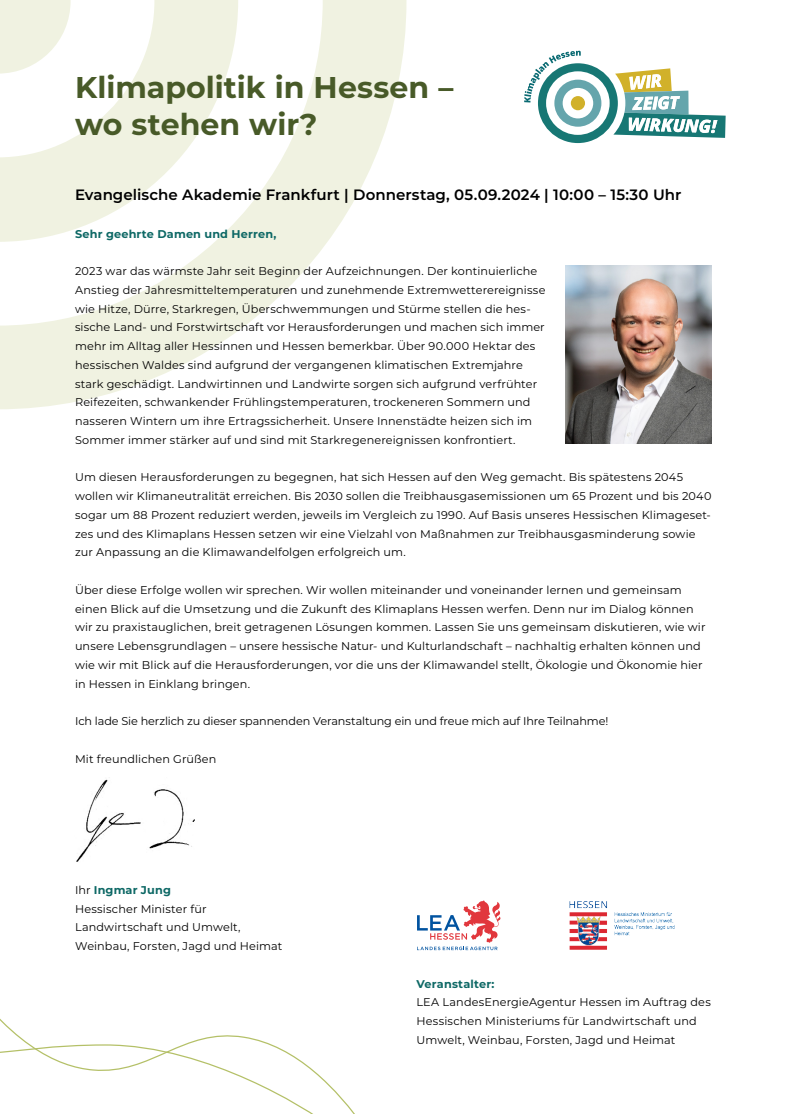
<style>
.page{position:relative;width:788px;height:1114px;background:#fff}
.page>*{position:absolute;margin:0;border:0;box-sizing:border-box;transform-origin:0 0}
.t1{font:700 30px/37.5px "Montserrat";color:#485a28}
.t2{font:600 15px "Montserrat";letter-spacing:.005em;color:#000}
.t3{font:11.25px/18.8px "Montserrat";letter-spacing:.01em;color:#000}
.t4{font:11.25px "Montserrat";letter-spacing:-.01em;color:#000}
.t5{font:700 11.25px "Montserrat";letter-spacing:.015em;color:#0d6865}
.s1{font-weight:700;color:#0d6865}
</style>
<div class="page">
<svg style="left:0;top:0;width:406px;height:409px"></svg>
<img style="left:76px;top:779px;width:118px;height:83px">
<img style="left:566px;top:266px;width:145px;height:178px">
<svg style="left:0;top:1018px;width:355px;height:96px"></svg>
<svg style="left:0;top:1040px;width:314px;height:74px"></svg>
<svg style="left:524px;top:51px;width:201px;height:92px"></svg>
<svg style="left:417px;top:900px;width:83px;height:50px"></svg>
<img style="left:569px;top:901px;width:106px;height:49px">
<h1 class="t1" style="left:75px;top:67px;width:380px">Klimapolitik in Hessen – wo stehen wir?</h1>
<h2 class="t2" style="left:75px;top:184px;width:608px">Evangelische Akademie Frankfurt | Donnerstag, 05.09.2024 | 10:00 – 15:30 Uhr</h2>
<p class="t5" style="left:75px;top:225px;width:203px">Sehr geehrte Damen und Herren,</p>
<p class="t3" style="left:75px;top:261px;width:472px">2023 war das wärmste Jahr seit Beginn der Aufzeichnungen. Der kontinuierliche Anstieg der Jahresmitteltemperaturen und zunehmende Extremwetterereignisse wie Hitze, Dürre, Starkregen, Überschwemmungen und Stürme stellen die hes&shy;sische Land- und Forstwirtschaft vor Herausforderungen und machen sich immer mehr im Alltag aller Hessinnen und Hessen bemerkbar. Über 90.000 Hektar des hessischen Waldes sind aufgrund der vergangenen klimatischen Extremjahre stark geschädigt. Landwirtinnen und Landwirte sorgen sich aufgrund verfrühter Reifezeiten, schwankender Frühlingstemperaturen, trockeneren Sommern und nasseren Wintern um ihre Ertragssicherheit. Unsere Innenstädte heizen sich im Sommer immer stärker auf und sind mit Starkregenereignissen konfrontiert.</p>
<p class="t3" style="left:75px;top:468px;width:638px">Um diesen Herausforderungen zu begegnen, hat sich Hessen auf den Weg gemacht. Bis spätestens 2045 wollen wir Klimaneutralität erreichen. Bis 2030 sollen die Treibhausgasemissionen um 65 Prozent und bis 2040 sogar um 88 Prozent reduziert werden, jeweils im Vergleich zu 1990. Auf Basis unseres Hessischen Klimageset&shy;zes und des Klimaplans Hessen setzen wir eine Vielzahl von Maßnahmen zur Treibhausgasminderung sowie zur Anpassung an die Klimawandelfolgen erfolgreich um.</p>
<p class="t3" style="left:75px;top:580px;width:632px">Über diese Erfolge wollen wir sprechen. Wir wollen miteinander und voneinander lernen und gemeinsam einen Blick auf die Umsetzung und die Zukunft des Klimaplans Hessen werfen. Denn nur im Dialog können wir zu praxistauglichen, breit getragenen Lösungen kommen. Lassen Sie uns gemeinsam diskutieren, wie wir unsere Lebensgrundlagen – unsere hessische Natur- und Kulturlandschaft – nachhaltig erhalten können und wie wir mit Blick auf die Herausforderungen, vor die uns der Klimawandel stellt, Ökologie und Ökonomie hier in Hessen in Einklang bringen.</p>
<p class="t4" style="left:75px;top:713px;width:535px">Ich lade Sie herzlich zu dieser spannenden Veranstaltung ein und freue mich auf Ihre Teilnahme!</p>
<p class="t3" style="left:75px;top:749px;width:143px">Mit freundlichen Grüßen</p>
<p class="t3" style="left:75px;top:880px;width:209px">Ihr <span class="s1">Ingmar Jung<br></span>Hessischer Minister für<br>Landwirtschaft und Umwelt,<br>Weinbau, Forsten, Jagd und Heimat</p>
<p class="t3" style="left:416px;top:974px;width:296px"><span class="s1">Veranstalter:<br></span>LEA LandesEnergieAgentur Hessen im Auftrag des Hessischen Ministeriums für Landwirtschaft und Umwelt, Weinbau, Forsten, Jagd und Heimat</p>
</div>
